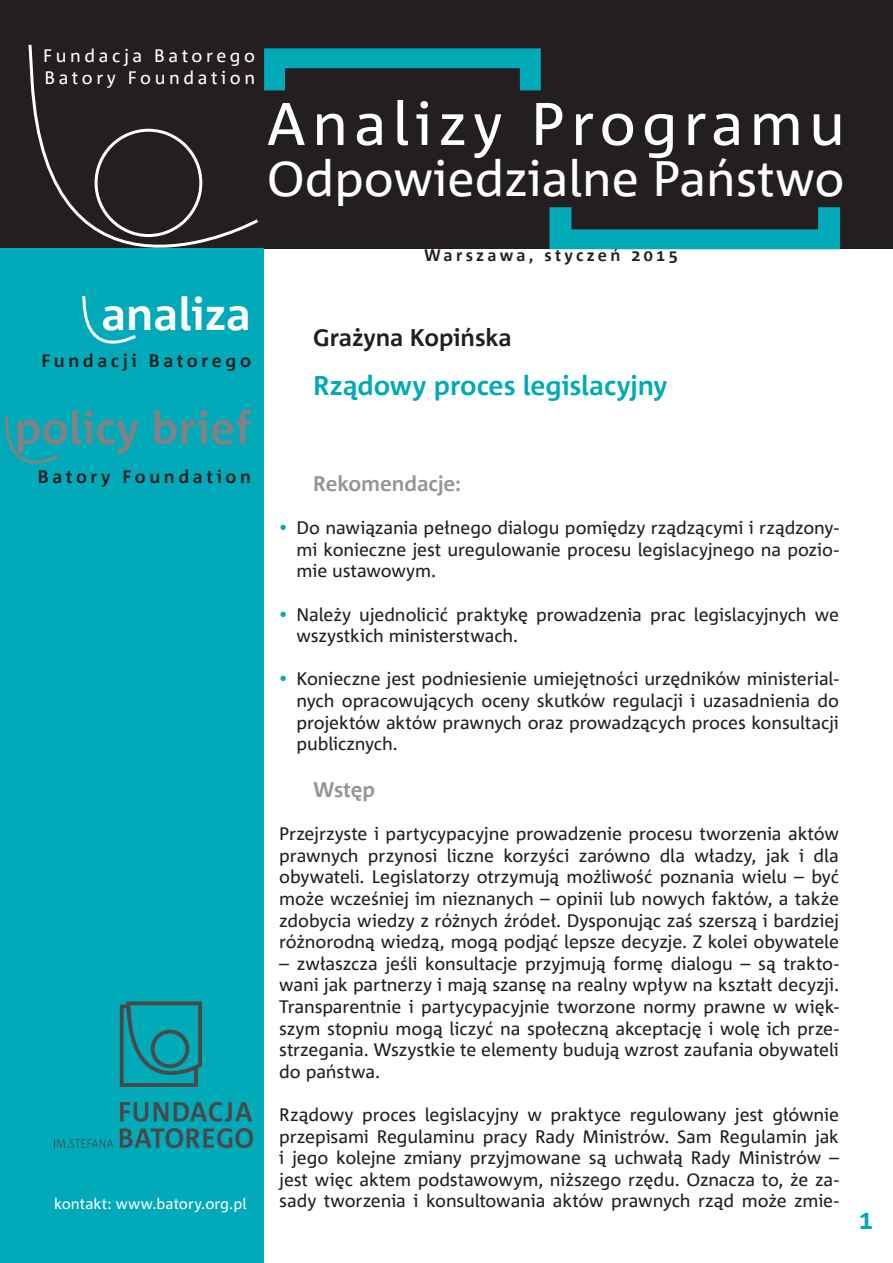
<style>
.page{position:relative;width:893px;height:1263px;background:#fff}
.page>*{position:absolute;margin:0;border:0;box-sizing:border-box;transform-origin:0 0}
.t1{font:60px "Corpid Pl";letter-spacing:.1em;color:#fff}
.t2{font:49.5px "Corpid Pl";color:#fff}
.t3{font:700 45px "Corpid Pl";color:#808285}
.t4{font:700 45px "Corpid Pl";color:#fff}
.t5{font:700 27px "Corpid Pl";letter-spacing:-.005em;color:#00aab9}
.t6{font:700 24px "Corpid Pl";letter-spacing:-.005em;color:#231f20}
.t7{font:700 21px "Corpid Pl";letter-spacing:-.005em;color:#939598}
.t8{font:18px/21.6px "Corpid Pl";letter-spacing:-.005em;color:#231f20;text-align:justify}
.t9{font:18px/22.5px "Corpid Pl";letter-spacing:.2em;color:#fff}
.t10{font:700 18px "Corpid Pl";letter-spacing:.2em;color:#231f20}
.t11{font:700 16.5px "Corpid Pl";letter-spacing:.2em;color:#231f20}
.t12{font:15px "Corpid Pl";letter-spacing:.005em;color:#fff}
.s1{color:#00aab9}
</style>
<div class="page">
<div style="left:0;top:0;width:893px;height:249px;background:#231f20"></div>
<div style="left:0;top:249px;width:264px;height:1014px;background:#00aab9"></div>
<svg style="left:264px;top:48px;width:277px;height:42px"></svg>
<svg style="left:549px;top:207px;width:291px;height:42px"></svg>
<svg style="left:27px;top:44px;width:235px;height:205px"></svg>
<svg style="left:82px;top:296px;width:54px;height:48px"></svg>
<svg style="left:4px;top:416px;width:55px;height:48px"></svg>
<svg style="left:54px;top:1139px;width:59px;height:9px"></svg>
<svg style="left:120px;top:1128px;width:133px;height:20px"></svg>
<svg style="left:120px;top:1102px;width:28px;height:20px"></svg>
<svg style="left:154px;top:1102px;width:14px;height:19px"></svg>
<svg style="left:174px;top:1102px;width:78px;height:20px"></svg>
<svg style="left:120px;top:1001px;width:82px;height:86px"></svg>
<p class="t9" style="left:43px;top:44px;width:214px">Fundacja Batorego<br>Batory Foundation</p>
<h1 class="t1" style="left:266px;top:90px;width:580px">Analizy Programu</h1>
<h2 class="t2" style="left:267px;top:151px;width:579px">Odpowiedzialne Państwo</h2>
<h3 class="t4" style="left:101px;top:289px;width:151px">analiza</h3>
<p class="t10" style="left:41px;top:351px;width:211px">Fundacji Batorego</p>
<h3 class="t3" style="left:14px;top:403px;width:238px">policy brief</h3>
<p class="t10" style="left:38px;top:466px;width:215px">Batory Foundation</p>
<p class="t12" style="left:54px;top:1195px;width:194px">kontakt: www.batory.org.pl</p>
<p class="t11" style="left:424px;top:246px;width:255px">Warszawa, styczeń 2015</p>
<h3 class="t6" style="left:313px;top:324px;width:200px">Grażyna Kopińska</h3>
<h3 class="t5" style="left:313px;top:370px;width:356px">Rządowy proces legislacyjny</h3>
<p class="t7" style="left:313px;top:472px;width:149px">Rekomendacje:</p>
<p class="t8" style="left:296px;top:517px;width:544px;text-indent:-17px"><span class="s1">•</span> Do nawiązania pełnego dialogu pomiędzy rządzącymi i rządzony&shy;mi konieczne jest uregulowanie procesu legislacyjnego na pozio&shy;mie ustawowym.</p>
<p class="t8" style="left:296px;top:604px;width:544px;text-indent:-17px"><span class="s1">•</span> Należy ujednolicić praktykę prowadzenia prac legislacyjnych we wszystkich ministerstwach.</p>
<p class="t8" style="left:296px;top:668px;width:544px;text-indent:-17px"><span class="s1">•</span> Konieczne jest podniesienie umiejętności urzędników ministerial&shy;nych opracowujących oceny skutków regulacji i uzasadnienia do projektów aktów prawnych oraz prowadzących proces konsultacji publicznych.</p>
<p class="t7" style="left:313px;top:778px;width:64px">Wstęp</p>
<p class="t8" style="left:279px;top:823px;width:561px">Przejrzyste i partycypacyjne prowadzenie procesu tworzenia aktów prawnych przynosi liczne korzyści zarówno dla władzy, jak i dla obywateli. Legislatorzy otrzymują możliwość poznania wielu – być może wcześniej im nieznanych – opinii lub nowych faktów, a także zdobycia wiedzy z różnych źródeł. Dysponując zaś szerszą i bardziej różnorodną wiedzą, mogą podjąć lepsze decyzje. Z kolei obywatele</p>
<p class="t8" style="left:279px;top:953px;width:561px">– zwłaszcza jeśli konsultacje przyjmują formę dialogu – są trakto&shy;wani jak partnerzy i mają szansę na realny wpływ na kształt decyzji.<br>Transparentnie i partycypacyjnie tworzone normy prawne w więk&shy;szym stopniu mogą liczyć na społeczną akceptację i wolę ich prze&shy;strzegania. Wszystkie te elementy budują wzrost zaufania obywateli do państwa.</p>
<p class="t8" style="left:279px;top:1104px;width:561px">Rządowy proces legislacyjny w praktyce regulowany jest głównie przepisami Regulaminu pracy Rady Ministrów. Sam Regulamin jak i jego kolejne zmiany przyjmowane są uchwałą Rady Ministrów – jest więc aktem podstawowym, niższego rzędu. Oznacza to, że za&shy;sady tworzenia i konsultowania aktów prawnych rząd może zmie-</p>
<h3 class="t5" style="left:858px;top:1204px;width:16px">1</h3>
</div>
